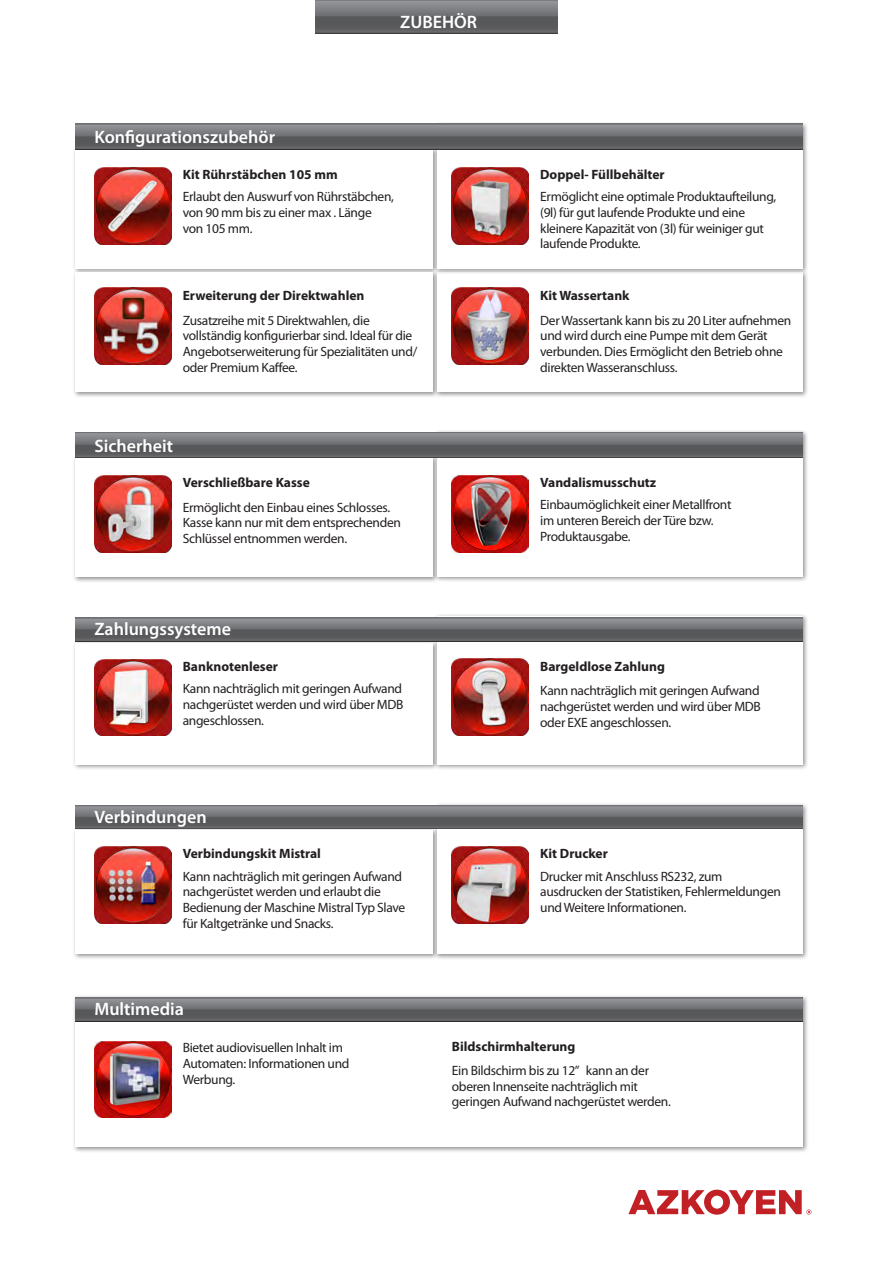
<style>
.page{position:relative;width:885px;height:1263px;background:#fff}
.page>*{position:absolute;margin:0;border:0;box-sizing:border-box;transform-origin:0 0}
.t1{font:600 18px "Myriad Pro";color:#fff}
.t2{font:13.5px/15.8px "Myriad Pro";letter-spacing:-.025em;color:#231f20}
.t3{font:700 13.5px "Myriad Pro";color:#231f20}
</style>
<div class="page">
<svg style="left:315px;top:0;width:242px;height:34px;background:#6b6c6f"></svg>
<div style="left:72px;top:640px;width:366px;height:131px;background:#231f20;opacity:.5"></div>
<div style="left:75px;top:643px;width:357px;height:122px;background:#fff"></div>
<div style="left:434px;top:613px;width:374px;height:158px;background:#231f20;opacity:.5"></div>
<div style="left:437px;top:616px;width:365px;height:149px;background:#fff"></div>
<svg style="left:75px;top:618px;width:727px;height:23px;background:#6d6e70"></svg>
<img style="left:94px;top:659px;width:77px;height:77px">
<img style="left:452px;top:658px;width:76px;height:77px">
<svg style="left:628px;top:1190px;width:183px;height:25px"></svg>
<div style="left:72px;top:455px;width:366px;height:128px;background:#231f20;opacity:.5"></div>
<div style="left:75px;top:458px;width:357px;height:119px;background:#fff"></div>
<div style="left:434px;top:429px;width:374px;height:154px;background:#231f20;opacity:.5"></div>
<div style="left:437px;top:432px;width:365px;height:145px;background:#fff"></div>
<svg style="left:75px;top:432px;width:727px;height:26px;background:#6b6c6f"></svg>
<div style="left:72px;top:995px;width:737px;height:158px;background:#231f20;opacity:.5"></div>
<div style="left:75px;top:998px;width:727px;height:149px;background:#fff"></div>
<svg style="left:75px;top:998px;width:727px;height:23px;background:#6c6d70"></svg>
<div style="left:72px;top:828px;width:366px;height:132px;background:#231f20;opacity:.5"></div>
<div style="left:75px;top:830px;width:357px;height:124px;background:#fff"></div>
<div style="left:434px;top:802px;width:374px;height:158px;background:#231f20;opacity:.5"></div>
<div style="left:437px;top:805px;width:365px;height:149px;background:#fff"></div>
<svg style="left:75px;top:805px;width:727px;height:24px;background:#6b6d6f"></svg>
<img style="left:94px;top:847px;width:77px;height:76px">
<img style="left:94px;top:1041px;width:77px;height:77px">
<img style="left:452px;top:847px;width:76px;height:76px">
<img style="left:94px;top:476px;width:77px;height:76px">
<img style="left:452px;top:476px;width:76px;height:76px">
<div style="left:72px;top:147px;width:366px;height:127px;background:#231f20;opacity:.5"></div>
<div style="left:75px;top:149px;width:357px;height:119px;background:#fff"></div>
<div style="left:72px;top:270px;width:366px;height:128px;background:#231f20;opacity:.5"></div>
<div style="left:75px;top:273px;width:357px;height:119px;background:#fff"></div>
<div style="left:434px;top:270px;width:374px;height:128px;background:#231f20;opacity:.5"></div>
<div style="left:437px;top:273px;width:365px;height:119px;background:#fff"></div>
<div style="left:434px;top:121px;width:374px;height:153px;background:#231f20;opacity:.5"></div>
<div style="left:437px;top:124px;width:365px;height:144px;background:#fff"></div>
<svg style="left:75px;top:124px;width:727px;height:25px;background:#6c6e70"></svg>
<img style="left:94px;top:167px;width:77px;height:77px">
<img style="left:452px;top:167px;width:76px;height:77px">
<img style="left:452px;top:288px;width:76px;height:76px">
<img style="left:94px;top:288px;width:77px;height:76px">
<p class="t1" style="left:94px;top:126px;width:182px">Konfigurationszubehör</p>
<p class="t1" style="left:400px;top:11px;width:78px">ZUBEHÖR</p>
<p class="t3" style="left:183px;top:166px;width:156px">Kit Rührstäbchen 105 mm</p>
<p class="t2" style="left:183px;top:189px;width:213px">Erlaubt den Auswurf von Rührstäbchen,</p>
<p class="t2" style="left:183px;top:204px;width:190px">von 90 mm bis zu einer max . Länge</p>
<p class="t2" style="left:183px;top:220px;width:71px">von 105 mm.</p>
<p class="t3" style="left:183px;top:287px;width:183px">Erweiterung der Direktwahlen</p>
<p class="t2" style="left:183px;top:312px;width:236px">Zusatzreihe mit 5 Direktwahlen, die vollständig konfigurierbar sind. Ideal für die Angebotserweiterung für Spezialitäten und/ oder Premium Kaffee.</p>
<p class="t1" style="left:94px;top:434px;width:80px">Sicherheit</p>
<p class="t3" style="left:183px;top:474px;width:129px">Verschließbare Kasse</p>
<p class="t2" style="left:183px;top:499px;width:219px">Ermöglicht den Einbau eines Schlosses.<br>Kasse kann nur mit dem entsprechenden<br>Schlüssel entnommen werden.</p>
<p class="t1" style="left:94px;top:618px;width:138px">Zahlungssysteme</p>
<p class="t3" style="left:183px;top:658px;width:97px">Banknotenleser</p>
<p class="t2" style="left:183px;top:680px;width:222px;text-align:justify">Kann nachträglich mit geringen Aufwand nachgerüstet werden und wird über MDB angeschlossen.</p>
<p class="t1" style="left:94px;top:805px;width:114px">Verbindungen</p>
<p class="t3" style="left:183px;top:845px;width:140px">Verbindungskit Mistral</p>
<p class="t2" style="left:183px;top:868px;width:224px">Kann nachträglich mit geringen Aufwand nachgerüstet werden und erlaubt die Bedienung der Maschine Mistral Typ Slave für Kaltgetränke und Snacks.</p>
<p class="t1" style="left:94px;top:998px;width:91px">Multimedia</p>
<p class="t3" style="left:540px;top:166px;width:126px">Doppel- Füllbehälter</p>
<p class="t2" style="left:540px;top:189px;width:237px">Ermöglicht eine optimale Produktaufteilung, (9l) für gut laufende Produkte und eine kleinere Kapazität von (3l) für weiniger gut laufende Produkte.</p>
<p class="t3" style="left:540px;top:287px;width:91px">Kit Wassertank</p>
<p class="t2" style="left:540px;top:312px;width:252px">Der Wassertank kann bis zu 20 Liter aufnehmen und wird durch eine Pumpe mit dem Gerät verbunden. Dies Ermöglicht den Betrieb ohne direkten Wasseranschluss.</p>
<p class="t3" style="left:540px;top:474px;width:117px">Vandalismusschutz</p>
<p class="t2" style="left:540px;top:497px;width:193px">Einbaumöglichkeit einer Metallfront im unteren Bereich der Türe bzw.<br>Produktausgabe.</p>
<p class="t3" style="left:540px;top:658px;width:126px">Bargeldlose Zahlung</p>
<p class="t2" style="left:540px;top:683px;width:222px;text-align:justify">Kann nachträglich mit geringen Aufwand nachgerüstet werden und wird über MDB oder EXE angeschlossen.</p>
<p class="t3" style="left:540px;top:845px;width:69px">Kit Drucker</p>
<p class="t2" style="left:540px;top:868px;width:242px">Drucker mit Anschluss RS232, zum ausdrucken der Statistiken, Fehlermeldungen und Weitere Informationen.</p>
<p class="t2" style="left:183px;top:1040px;width:168px">Bietet audiovisuellen Inhalt im<br>Automaten: Informationen und<br>Werbung.</p>
<p class="t3" style="left:452px;top:1037px;width:125px">Bildschirmhalterung</p>
<p class="t2" style="left:452px;top:1062px;width:220px">Ein Bildschirm bis zu 12” kann an der oberen Innenseite nachträglich mit geringen Aufwand nachgerüstet werden.</p>
</div>
